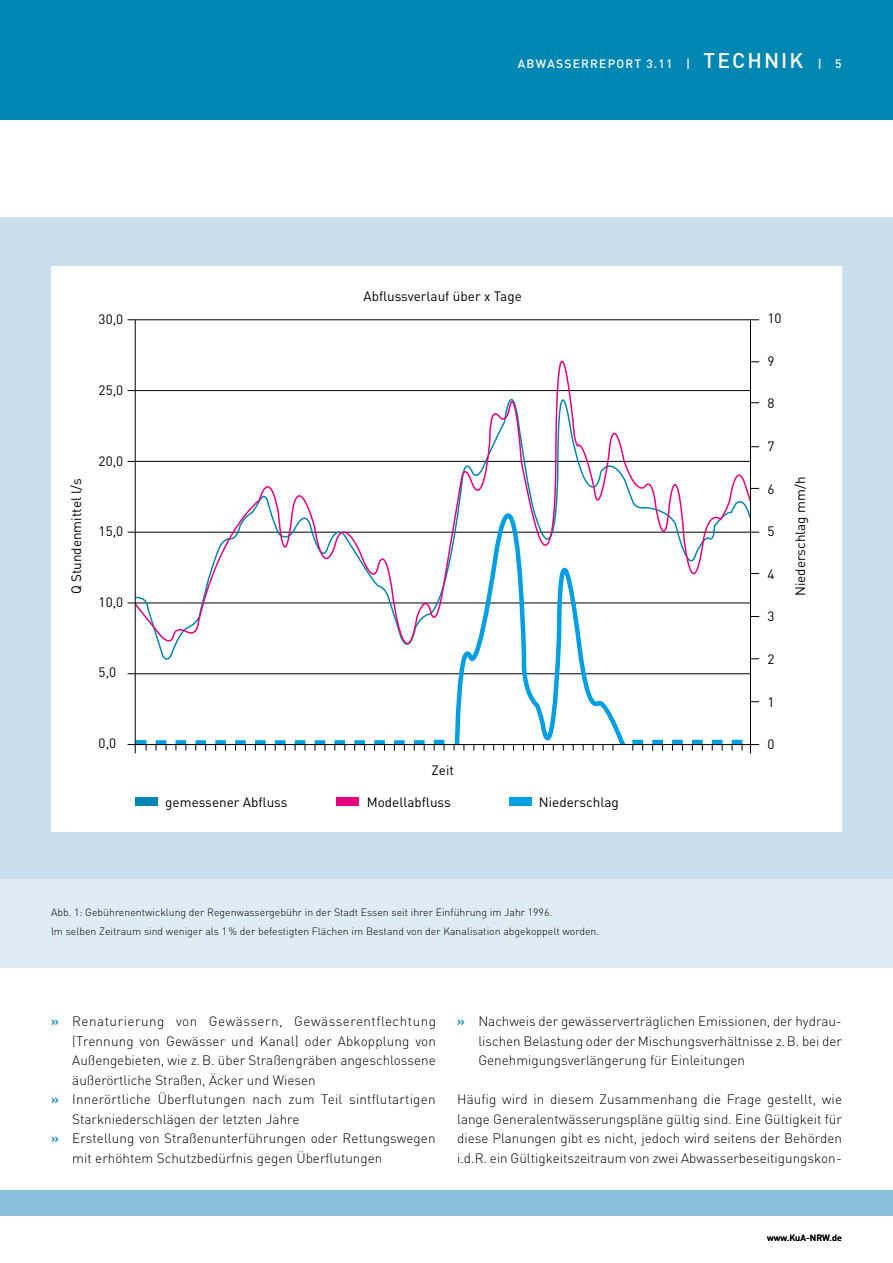
<style>
.page{position:relative;width:893px;height:1263px;background:#fff}
.page>*{position:absolute;margin:0;border:0;box-sizing:border-box;transform-origin:0 0}
.Copy_9_13{font:300 13.5px/19.5px "DIN";color:#000;text-align:justify}
.Ohne_Grundlinienrast{font:13.5px "DIN";color:#000}
.t1{font:500 12px "DIN";letter-spacing:.1em;color:#fff}
.Bildunterschriften{font:300 10.5px/19.5px "DIN";color:#000}
.Copy_9_13-2{font:500 9px "DIN";color:#000}
.s1{font-size:21px}
.s2{font-weight:500;color:#0086b2}
</style>
<div class="page">
<div style="left:0;top:0;width:893px;height:119px;background:#0086b2"></div>
<div style="left:0;top:1191px;width:893px;height:25px;background:#88bfd9"></div>
<div style="left:0;top:856px;width:893px;height:112px;background:#dfecf4"></div>
<div style="left:0;top:217px;width:893px;height:662px;background:#c9dfed"></div>
<div style="left:51px;top:266px;width:791px;height:565px;background:#fff"></div>
<hr style="left:128px;top:319px;width:631px;height:1px;background:#000">
<hr style="left:128px;top:390px;width:622px;height:1px;background:#000">
<hr style="left:128px;top:461px;width:622px;height:1px;background:#000">
<hr style="left:128px;top:532px;width:631px;height:1px;background:#000">
<hr style="left:128px;top:603px;width:622px;height:1px;background:#000">
<hr style="left:128px;top:673px;width:622px;height:1px;background:#000">
<svg style="left:453px;top:687px;width:176px;height:145px"></svg>
<svg style="left:134px;top:119px;width:619px;height:568px"></svg>
<div style="left:135px;top:740px;width:11px;height:5px;background:#009ee3"></div>
<div style="left:156px;top:740px;width:10px;height:5px;background:#009ee3"></div>
<div style="left:176px;top:740px;width:10px;height:5px;background:#009ee3"></div>
<div style="left:195px;top:740px;width:11px;height:5px;background:#009ee3"></div>
<div style="left:215px;top:740px;width:11px;height:5px;background:#009ee3"></div>
<div style="left:235px;top:740px;width:11px;height:5px;background:#009ee3"></div>
<div style="left:255px;top:740px;width:11px;height:5px;background:#009ee3"></div>
<div style="left:275px;top:740px;width:11px;height:5px;background:#009ee3"></div>
<div style="left:295px;top:740px;width:10px;height:5px;background:#009ee3"></div>
<div style="left:315px;top:740px;width:10px;height:5px;background:#009ee3"></div>
<div style="left:334px;top:740px;width:11px;height:5px;background:#009ee3"></div>
<div style="left:354px;top:740px;width:11px;height:5px;background:#009ee3"></div>
<div style="left:374px;top:740px;width:11px;height:5px;background:#009ee3"></div>
<div style="left:394px;top:740px;width:11px;height:5px;background:#009ee3"></div>
<div style="left:414px;top:740px;width:11px;height:5px;background:#009ee3"></div>
<hr style="left:434px;top:740px;width:10px;height:4px;background:#009ee3">
<hr style="left:632px;top:740px;width:11px;height:4px;background:#009ee3">
<hr style="left:652px;top:740px;width:11px;height:4px;background:#009ee3">
<svg style="left:672px;top:740px;width:11px;height:4px"></svg>
<hr style="left:692px;top:740px;width:11px;height:4px;background:#009ee3">
<hr style="left:712px;top:740px;width:10px;height:4px;background:#009ee3">
<hr style="left:732px;top:740px;width:10px;height:4px;background:#009ee3">
<div style="left:135px;top:798px;width:23px;height:8px;background:#0086b2"></div>
<div style="left:336px;top:798px;width:23px;height:8px;background:#e5007d"></div>
<div style="left:509px;top:798px;width:23px;height:8px;background:#009ee3"></div>
<hr style="left:135px;top:320px;width:1px;height:433px;background:#000">
<hr style="left:128px;top:744px;width:631px;height:1px;background:#000">
<div style="left:750px;top:495px;width:7px;height:27px;background:#fff"></div>
<hr style="left:750px;top:320px;width:1px;height:433px;background:#000">
<p class="t1" style="left:518px;top:56px;width:325px">ABWASSERREPORT 3.11 | <span class="s1">TECHNIK</span> | 5</p>
<p class="Ohne_Grundlinienrast" style="left:363px;top:288px;width:160px">Abflussverlauf über x Tage</p>
<p class="Ohne_Grundlinienrast" style="left:99px;top:311px;width:26px">30,0</p>
<p class="Ohne_Grundlinienrast" style="left:767px;top:310px;width:16px">10</p>
<p class="Ohne_Grundlinienrast" style="left:99px;top:382px;width:26px">25,0</p>
<p class="Ohne_Grundlinienrast" style="left:99px;top:452px;width:26px">20,0</p>
<p class="Ohne_Grundlinienrast" style="left:767px;top:353px;width:9px">9</p>
<p class="Ohne_Grundlinienrast" style="left:767px;top:395px;width:9px">8</p>
<p class="Ohne_Grundlinienrast" style="left:767px;top:438px;width:9px">7</p>
<p class="Ohne_Grundlinienrast" style="left:68px;top:594px;width:117px;rotate:-90deg">Q Stundenmittel l/s</p>
<p class="Ohne_Grundlinienrast" style="left:792px;top:596px;width:121px;rotate:-90deg">Niederschlag mm/h</p>
<p class="Ohne_Grundlinienrast" style="left:767px;top:480px;width:9px">6</p>
<p class="Ohne_Grundlinienrast" style="left:99px;top:523px;width:26px">15,0</p>
<p class="Ohne_Grundlinienrast" style="left:767px;top:523px;width:9px">5</p>
<p class="Ohne_Grundlinienrast" style="left:767px;top:565px;width:9px">4</p>
<p class="Ohne_Grundlinienrast" style="left:99px;top:593px;width:26px">10,0</p>
<p class="Ohne_Grundlinienrast" style="left:99px;top:664px;width:19px">5,0</p>
<p class="Ohne_Grundlinienrast" style="left:99px;top:735px;width:19px">0,0</p>
<p class="Ohne_Grundlinienrast" style="left:431px;top:762px;width:24px">Zeit</p>
<p class="Ohne_Grundlinienrast" style="left:165px;top:794px;width:124px">gemessener Abfluss</p>
<p class="Ohne_Grundlinienrast" style="left:367px;top:794px;width:86px">Modellabfluss</p>
<p class="Ohne_Grundlinienrast" style="left:539px;top:794px;width:81px">Niederschlag</p>
<p class="Bildunterschriften" style="left:51px;top:902px;width:550px">Abb. 1: Gebührenentwicklung der Regenwassergebühr in der Stadt Essen seit ihrer Einführung im Jahr 1996.<br>Im selben Zeitraum sind weniger als 1% der befestigten Flächen im Bestand von der Kanalisation abgekoppelt worden.</p>
<p class="Ohne_Grundlinienrast" style="left:767px;top:608px;width:9px">3</p>
<p class="Ohne_Grundlinienrast" style="left:767px;top:651px;width:9px">2</p>
<p class="Ohne_Grundlinienrast" style="left:767px;top:693px;width:9px">1</p>
<p class="Ohne_Grundlinienrast" style="left:767px;top:736px;width:9px">0</p>
<p class="Copy_9_13" style="left:72px;top:1012px;width:365px;text-indent:-21px"><span class="s2">»</span> Renaturierung von Gewässern, Gewässerentflechtung (Trennung von Gewässer und Kanal) oder Abkopplung von Außengebieten, wie z.B. über Straßengräben angeschlossene äußerörtliche Straßen, Äcker und Wiesen</p>
<p class="Copy_9_13" style="left:72px;top:1090px;width:365px;text-indent:-21px"><span class="s2">»</span> Innerörtliche Überflutungen nach zum Teil sintflutartigen<br>Starkniederschlägen der letzten Jahre</p>
<p class="Copy_9_13" style="left:72px;top:1129px;width:365px;text-indent:-21px"><span class="s2">»</span> Erstellung von Straßenunterführungen oder Rettungswegen mit erhöhtem Schutzbedürfnis gegen Überflutungen</p>
<p class="Copy_9_13" style="left:478px;top:1012px;width:365px;text-indent:-21px"><span class="s2">»</span> Nachweis der gewässerverträglichen Emissionen, der hydrau&shy;lischen Belastung oder der Mischungsverhältnisse z.B. bei der Genehmigungsverlängerung für Einleitungen</p>
<p class="Copy_9_13" style="left:457px;top:1090px;width:386px">Häufig wird in diesem Zusammenhang die Frage gestellt, wie lange Generalentwässerungspläne gültig sind. Eine Gültigkeit für diese Planungen gibt es nicht, jedoch wird seitens der Behörden i.d.R. ein Gültigkeitszeitraum von zwei Abwasserbeseitigungskon-</p>
<p class="Copy_9_13-2" style="left:767px;top:1232px;width:76px">www.KuA-NRW.de</p>
</div>
